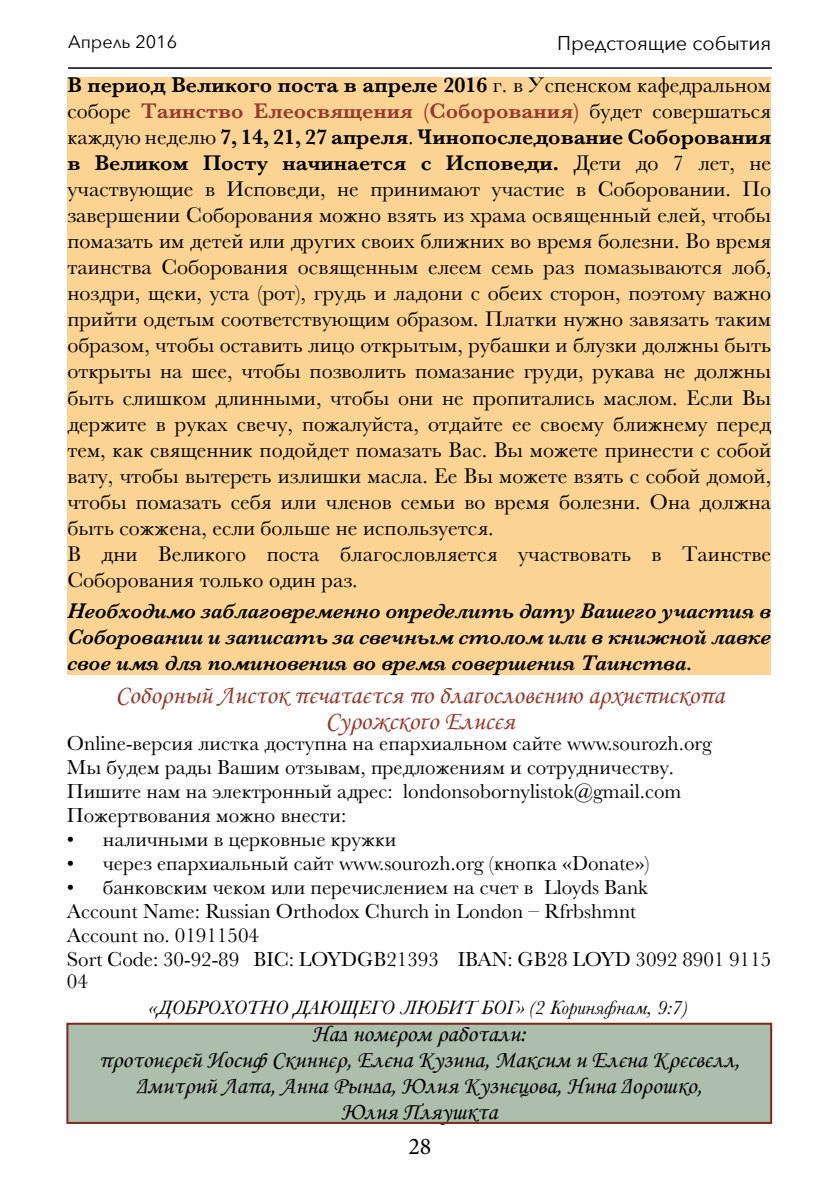
<style>
.page{position:relative;width:840px;height:1191px;background:#fff}
.page>*{position:absolute;margin:0;border:0;box-sizing:border-box;transform-origin:0 0}
.t1{font:26px/26px "NK Monotype Corsiva";color:#95392c;text-align:center}
.t2{font:24px/26px "NK Monotype Corsiva";color:#000;text-align:center}
.t3{font:24px "Minion Pro";color:#000}
.t4{font:22px/26px "Baskerville";color:#000}
.t5{font:italic 600 22px/26px "Baskerville";color:#000;text-align:justify}
.t6{font:21px/24px "Baskerville";color:#000}
.t7{font:italic 20px "Baskerville";color:#000}
.t8{font:20px "Avenir Next";color:#000}
.t9{font:18px "Avenir Next";color:#000}
.s1{font-weight:600}
.s2{font-weight:600;color:#95392c}
</style>
<div class="page">
<hr style="left:68px;top:67px;width:703px;height:2px;background:#000">
<div style="left:67px;top:1023px;width:703px;height:100px;background:#adbeac"></div>
<div style="left:66px;top:1022px;width:705px;height:102px;border:2px solid #792a19"></div>
<div style="left:67px;top:77px;width:703px;height:597px;background:#fbd494"></div>
<p class="t9" style="left:68px;top:26px;width:110px">Aпрель 2016</p>
<p class="t8" style="left:556px;top:26px;width:215px">Предстоящие события</p>
<p class="t4" style="left:67px;top:73px;width:705px"><span class="s1">В период Великого поста в апреле 2016</span> г. в Успенском кафедральном соборе <span class="s2">Таинство Елеосвящения (Соборования)</span> будет совершаться каждую неделю <span class="s1">7, 14, 21, 27 апреля</span>. <span class="s1">Чинопоследование Соборования в Великом Посту начинается с Исповеди.</span> Дети до 7 лет, не участвующие в Исповеди, не принимают участие в Соборовании. По завершении Соборования можно взять из храма освященный елей, чтобы помазать им детей или других своих ближних во время болезни. Во время таинства Соборования освященным елеем семь раз помазываются лоб, ноздри, щеки, уста (рот), грудь и ладони с обеих сторон, поэтому важно прийти одетым соответствующим образом. Платки нужно завязать таким образом, чтобы оставить лицо открытым, рубашки и блузки должны быть открыты на шее, чтобы позволить помазание груди, рукава не должны быть слишком длинными, чтобы они не пропитались маслом. Если Вы держите в руках свечу, пожалуйста, отдайте ее своему ближнему перед тем, как священник подойдет помазать Вас. Вы можете принести с собой вату, чтобы вытереть излишки масла. Ее Вы можете взять с собой домой, чтобы помазать себя или членов семьи во время болезни. Она должна быть сожжена, если больше не используется.<br>В дни Великого поста благословляется участвовать в Таинстве Соборования только один раз.</p>
<p class="t5" style="left:67px;top:598px;width:704px">Необходимо заблаговременно определить дату Вашего участия в Соборовании и записать за свечным столом или в книжной лавке свое имя для поминовения во время совершения Таинства.</p>
<p class="t1" style="left:115px;top:681px;width:610px">Соборный Листок печатается по благословению архиепископа<br>Сурожского Елисея</p>
<p class="t6" style="left:67px;top:731px;width:646px">Online-версия листка доступна на епархиальном сайте www.sourozh.org Мы будем рады Вашим отзывам, предложениям и сотрудничеству.<br>Пишите нам на электронный адрес: londonsobornylistok@gmail.com Пожертвования можно внести:</p>
<p class="t6" style="left:67px;top:827px;width:331px">• наличными в церковные кружки</p>
<p class="t6" style="left:67px;top:851px;width:584px">• через епархиальный сайт www.sourozh.org (кнопка «Donate»)</p>
<p class="t6" style="left:67px;top:875px;width:705px">• банковским чеком или перечислением на счет в Lloyds Bank<br>Account Name: Russian Orthodox Church in London – Rfrbshmnt<br>Account no. 01911504<br>Sort Code: 30-92-89 BIC: LOYDGB21393 IBAN: GB28 LOYD 3092 8901 9115</p>
<p class="t6" style="left:67px;top:969px;width:22px">04</p>
<p class="t7" style="left:150px;top:993px;width:539px">«ДОБРОХОТНО ДАЮЩЕГО ЛЮБИТ БОГ» (2 Кориняфнам, 9:7)</p>
<p class="t2" style="left:99px;top:1021px;width:642px">Над номером работали:<br>протоиерей Иосиф Скиннер, Елена Кузина, Максим и Елена Кресвелл, Дмитрий Лапа, Анна Рында, Юлия Кузнецова, Нина Дорошко,<br>Юлия Пляушкта</p>
<p class="t3" style="left:408px;top:1130px;width:25px">28</p>
</div>
